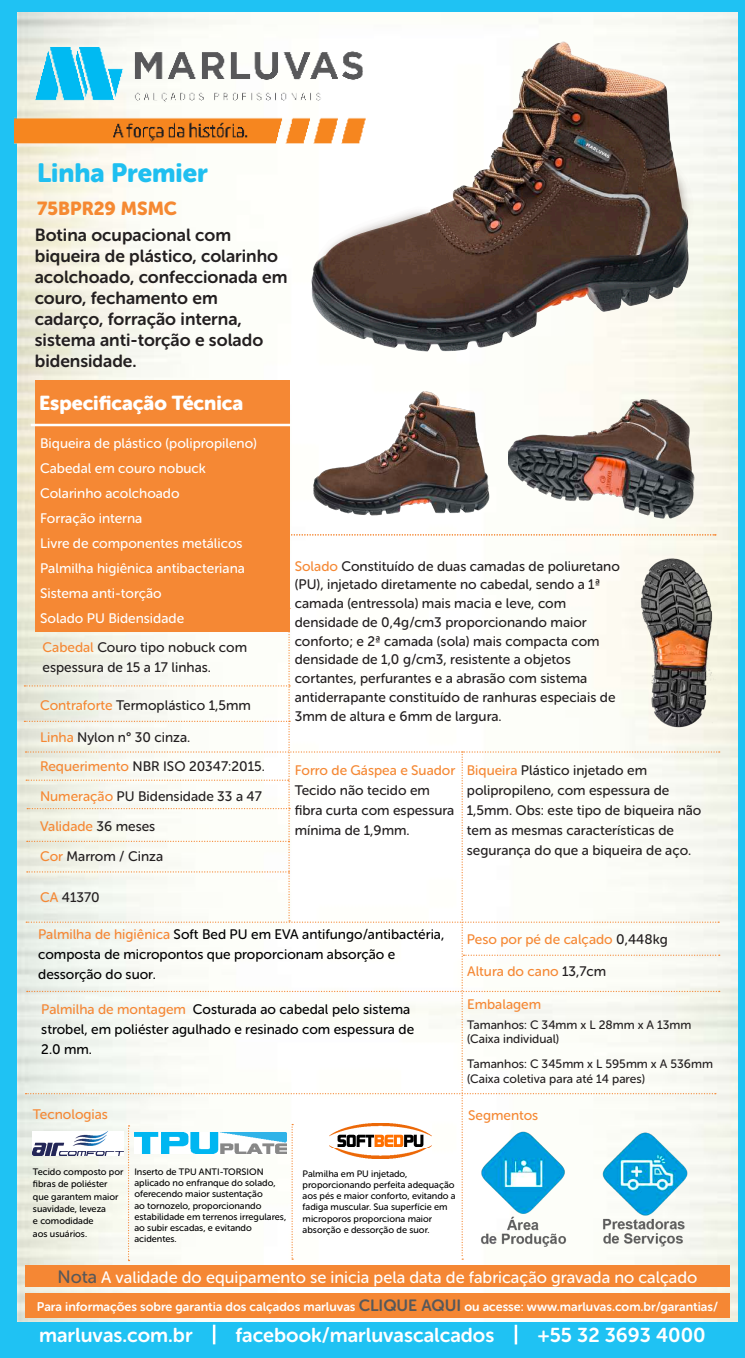
<style>
.page{position:relative;width:745px;height:1358px;background:#fff}
.page>*{position:absolute;margin:0;border:0;box-sizing:border-box;transform-origin:0 0}
.t1{font:26.25px "Museo Sans Rounded 900";color:#1fbff0}
.t2{font:20px "Museo Sans Rounded 700";color:#fff}
.t3{font:20px "Museo Sans Rounded 900";color:#fff}
.t4{font:18.75px "Museo Sans Rounded 900";color:#f58932}
.t5{font:17.5px/21px "Museo Sans Rounded 700";color:#231f20}
.t6{font:16.5px "Museo Sans Rounded 500";color:#fff}
.t7{font:13.75px/18.8px "Museo Sans Rounded 500";color:#231f20}
.t8{font:13.75px/20px "Museo Sans Rounded 500";color:#000001}
.t9{font:13.75px/25px "Museo Sans Rounded 500";color:#fff}
.t10{font:13.75px "Museo Sans Rounded 500";color:#f58834}
.t11{font:12.5px "Museo Sans Rounded 700";color:#fff}
.t12{font:12.12px/14.5px "Museo Sans Rounded 500";color:#231f20}
.t13{font:9.25px/11.2px "Museo Sans Rounded 500";color:#000001}
.s1{color:#f58834}
.s2{color:#f58734}
.s3{color:#231f20}
.s4{font-size:17.88px;color:#57585a}
.s5{font-size:16.25px;color:#57585a}
</style>
<div class="page">
<div style="left:0;top:0;width:744px;height:1357px;background:#1fc2f3"></div>
<img style="left:17px;top:12px;width:719px;height:1309px">
<div style="left:35px;top:380px;width:254px;height:251px;background:#f58834"></div>
<hr style="left:31px;top:423px;width:266px;height:3px;background:#fff">
<img style="left:14px;top:27px;width:356px;height:125px">
<svg style="left:213px;top:1324px;width:2px;height:19px"></svg>
<hr style="left:514px;top:1324px;width:3px;height:20px;background:#fff">
<img style="left:293px;top:34px;width:421px;height:340px">
<img style="left:293px;top:380px;width:215px;height:145px">
<img style="left:508px;top:384px;width:206px;height:141px">
<svg style="left:289px;top:534px;width:426px;height:1px"></svg>
<img style="left:633px;top:553px;width:81px;height:54px">
<svg style="left:24px;top:607px;width:695px;height:653px;background:#f4f4ee"></svg>
<img style="left:588px;top:1131px;width:111px;height:120px">
<div style="left:25px;top:1292px;width:703px;height:25px;background:#f58734"></div>
<div style="left:25px;top:1264px;width:703px;height:22px;background:#f58734"></div>
<h1 class="t1" style="left:37px;top:158px;width:172px">Linha Premier</h1>
<h3 class="t4" style="left:37px;top:197px;width:141px">75BPR29 MSMC</h3>
<p class="t5" style="left:35px;top:224px;width:254px">Botina ocupacional com biqueira de plástico, colarinho acolchoado, confeccionada em couro, fechamento em cadarço, forração interna, sistema anti-torção e solado bidensidade.</p>
<h2 class="t3" style="left:39px;top:391px;width:206px">Especificação Técnica</h2>
<p class="t9" style="left:40px;top:430px;width:218px">Biqueira de plástico (polipropileno)<br>Cabedal em couro nobuck<br>Colarinho acolchoado<br>Forração interna<br>Livre de componentes metálicos<br>Palmilha higiênica antibacteriana<br>Sistema anti-torção<br>Solado PU Bidensidade</p>
<p class="t7" style="left:43px;top:637px;width:206px;line-height:20px"><span class="s1">Cabedal</span> Couro tipo nobuck com espessura de 15 a 17 linhas.</p>
<p class="t7" style="left:40px;top:696px;width:212px"><span class="s1">Contraforte</span> Termoplástico 1,5mm</p>
<p class="t7" style="left:40px;top:722px;width:226px;line-height:29.6px"><span class="s1">Linha</span> Nylon n° 30 cinza.<br><span class="s1">Requerimento</span> NBR ISO 20347:2015.<br><span class="s1">Numeração</span> PU Bidensidade 33 a 47<br><span class="s1">Validade</span> 36 meses</p>
<p class="t7" style="left:40px;top:847px;width:125px"><span class="s1">Cor</span> Marrom / Cinza</p>
<p class="t7" style="left:40px;top:887px;width:61px"><span class="s1">CA</span> 41370</p>
<p class="t8" style="left:38px;top:924px;width:407px"><span class="s2">Palmilha de higiênica</span> Soft Bed PU em EVA antifungo/antibactéria, composta de micropontos que proporcionam absorção e dessorção do suor.</p>
<p class="t7" style="left:294px;top:556px;width:326px"><span class="s1">Solado</span> Constituído de duas camadas de poliuretano (PU), injetado diretamente no cabedal, sendo a 1ª camada (entressola) mais macia e leve, com densidade de 0,4g/cm3 proporcionando maior conforto; e 2ª camada (sola) mais compacta com densidade de 1,0 g/cm3, resistente a objetos cortantes, perfurantes e a abrasão com sistema antiderrapante constituído de ranhuras especiais de 3mm de altura e 6mm de largura.</p>
<p class="t10" style="left:294px;top:762px;width:162px">Forro de Gáspea e Suador</p>
<p class="t7" style="left:294px;top:779px;width:161px;line-height:20px">Tecido não tecido em fibra curta com espessura mínima de 1,9mm.</p>
<p class="t7" style="left:466px;top:759px;width:236px;line-height:20px"><span class="s1">Biqueira</span> Plástico injetado em polipropileno, com espessura de 1,5mm. Obs: este tipo de biqueira não tem as mesmas características de segurança do que a biqueira de aço.</p>
<p class="t10" style="left:466px;top:931px;width:202px">Peso por pé de calçado <span class="s3">0,448kg</span></p>
<p class="t10" style="left:467px;top:963px;width:140px">Altura do cano <span class="s3">13,7cm</span></p>
<p class="t10" style="left:467px;top:996px;width:75px">Embalagem</p>
<p class="t12" style="left:467px;top:1017px;width:226px">Tamanhos: C 34mm x L 28mm x A 13mm (Caixa individual)</p>
<p class="t12" style="left:467px;top:1056px;width:247px">Tamanhos: C 345mm x L 595mm x A 536mm (Caixa coletiva para até 14 pares)</p>
<p class="t8" style="left:41px;top:999px;width:374px"><span class="s2">Palmilha de montagem</span> Costurada ao cabedal pelo sistema strobel, em poliéster agulhado e resinado com espessura de<br>2.0 mm.</p>
<p class="t10" style="left:33px;top:1106px;width:76px">Tecnologias</p>
<p class="t10" style="left:468px;top:1106px;width:71px">Segmentos</p>
<p class="t13" style="left:33px;top:1165px;width:92px;line-height:12.4px">Tecido composto por fibras de poliéster que garantem maior suavidade, leveza<br>e comodidade<br>aos usuários.</p>
<p class="t13" style="left:134px;top:1165px;width:153px">Inserto de TPU ANTI-TORSION aplicado no enfranque do solado, oferecendo maior sustentação<br>ao tornozelo, proporcionando estabilidade em terrenos irregulares, ao subir escadas, e evitando acidentes.</p>
<p class="t13" style="left:302px;top:1167px;width:154px">Palmilha em PU injetado, proporcionando perfeita adequação aos pés e maior conforto, evitando a fadiga muscular. Sua superfície em microporos proporciona maior absorção e dessorção de suor.</p>
<p class="t6" style="left:58px;top:1267px;width:641px"><span class="s4">Nota</span> A validade do equipamento se inicia pela data de fabricação gravada no calçado</p>
<p class="t11" style="left:37px;top:1299px;width:682px">Para informações sobre garantia dos calçados marluvas <span class="s5">CLIQUE AQUI</span> ou acesse: www.marluvas.com.br/garantias/</p>
<h2 class="t2" style="left:39px;top:1323px;width:155px">marluvas.com.br</h2>
<h2 class="t2" style="left:235px;top:1323px;width:260px">facebook/marluvascalcados</h2>
<h2 class="t2" style="left:537px;top:1323px;width:170px">+55 32 3693 4000</h2>
</div>
